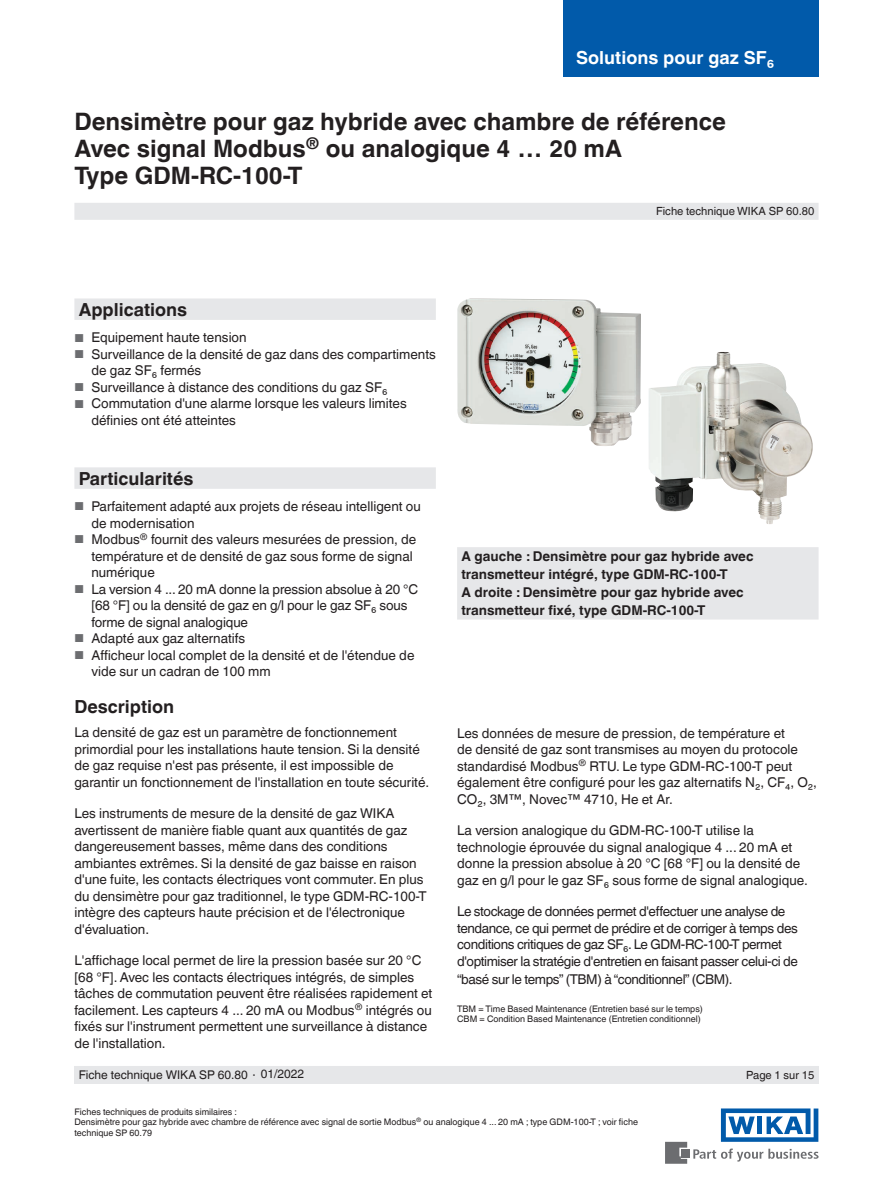
<style>
.page{position:relative;width:893px;height:1188px;background:#fff}
.page>*{position:absolute;margin:0;border:0;box-sizing:border-box;transform-origin:0 0}
.t1{font:700 24px/27px "Helvetica World";color:#231f20}
.t2{font:700 18px "Helvetica World";color:#231f20}
.t3{font:700 18px "Helvetica World";color:#fff}
.t4{font:13.5px/16.5px "Helvetica World";color:#231f20}
.t5{font:13.5px/16.5px "Helvetica World";letter-spacing:-.03em;color:#231f20}
.t6{font:700 13.5px/18px "Helvetica World";color:#231f20}
.t7{font:12px "Helvetica World";color:#231f20}
.t8{font:11.25px "Helvetica World";color:#231f20}
.t9{font:9px/10.5px "Helvetica World";color:#231f20}
.s1{font-size:11.55px;color:#6c6d70}
.s2{font-size:11.25px}
</style>
<div class="page">
<svg style="left:693px;top:1149px;width:126px;height:13px"></svg>
<div style="left:682px;top:1150px;width:8px;height:8px;background:#6c6d70"></div>
<svg style="left:665px;top:1142px;width:22px;height:22px"></svg>
<svg style="left:721px;top:1108px;width:97px;height:34px"></svg>
<div style="left:563px;top:0;width:256px;height:76px;background:#015aaa"></div>
<div style="left:74px;top:203px;width:745px;height:17px;background:#e6e7e9"></div>
<div style="left:74px;top:1066px;width:745px;height:18px;background:#e6e7e9"></div>
<div style="left:457px;top:547px;width:362px;height:73px;background:#e6e7e9"></div>
<img style="left:649px;top:352px;width:164px;height:172px">
<img style="left:457px;top:298px;width:184px;height:148px">
<svg style="left:74px;top:298px;width:362px;height:191px"></svg>
<h2 class="t3" style="left:576px;top:47px;width:200px">Solutions pour gaz SF₆</h2>
<h1 class="t1" style="left:74px;top:108px;width:653px">Densimètre pour gaz hybride avec chambre de référence<br>Avec signal Modbus<sup>®</sup> ou analogique 4 … 20 mA<br>Type GDM-RC-100-T</h1>
<p class="t8" style="left:656px;top:205px;width:160px">Fiche technique WIKA SP 60.80</p>
<h2 class="t2" style="left:79px;top:299px;width:110px">Applications</h2>
<p class="t4" style="left:74px;top:329px;width:174px"><span class="s1">■</span> Equipement haute tension</p>
<p class="t4" style="left:91px;top:346px;width:346px;text-indent:-17px"><span class="s1">■</span> Surveillance de la densité de gaz dans des compartiments de gaz SF₆ fermés</p>
<p class="t4" style="left:74px;top:379px;width:315px"><span class="s1">■</span> Surveillance à distance des conditions du gaz SF₆</p>
<p class="t4" style="left:91px;top:395px;width:317px;text-indent:-17px"><span class="s1">■</span> Commutation d'une alarme lorsque les valeurs limites définies ont été atteintes</p>
<h2 class="t2" style="left:79px;top:468px;width:116px">Particularités</h2>
<p class="t4" style="left:91px;top:498px;width:331px;text-indent:-17px"><span class="s1">■</span> Parfaitement adapté aux projets de réseau intelligent ou de modernisation</p>
<p class="t4" style="left:91px;top:531px;width:326px;text-indent:-17px"><span class="s1">■</span> Modbus<sup>®</sup> fournit des valeurs mesurées de pression, de température et de densité de gaz sous forme de signal numérique</p>
<p class="t4" style="left:91px;top:581px;width:328px;text-indent:-17px"><span class="s1">■</span> La version 4 ... 20 mA donne la pression absolue à 20 °C [68 °F] ou la densité de gaz en g/l pour le gaz SF₆ sous forme de signal analogique</p>
<p class="t4" style="left:74px;top:630px;width:172px"><span class="s1">■</span> Adapté aux gaz alternatifs</p>
<p class="t4" style="left:91px;top:647px;width:325px;text-indent:-17px"><span class="s1">■</span> Afficheur local complet de la densité et de l'étendue de vide sur un cadran de 100 mm</p>
<h2 class="t2" style="left:74px;top:697px;width:101px">Description</h2>
<p class="t4" style="left:74px;top:725px;width:356px">La densité de gaz est un paramètre de fonctionnement primordial pour les installations haute tension. Si la densité de gaz requise n'est pas présente, il est impossible de garantir un fonctionnement de l'installation en toute sécurité.</p>
<p class="t4" style="left:74px;top:806px;width:354px">Les instruments de mesure de la densité de gaz WIKA avertissent de manière fiable quant aux quantités de gaz dangereusement basses, même dans des conditions ambiantes extrêmes. Si la densité de gaz baisse en raison d'une fuite, les contacts électriques vont commuter. En plus du densimètre pour gaz traditionnel, le type GDM-RC-100-T intègre des capteurs haute précision et de l'électronique d'évaluation.</p>
<p class="t4" style="left:74px;top:952px;width:359px">L'affichage local permet de lire la pression basée sur 20 °C [68 °F]. Avec les contacts électriques intégrés, de simples tâches de commutation peuvent être réalisées rapidement et facilement. Les capteurs 4 ... 20 mA ou Modbus<sup>®</sup> intégrés ou fixés sur l'instrument permettent une surveillance à distance de l'installation.</p>
<p class="t6" style="left:461px;top:547px;width:294px">A gauche : Densimètre pour gaz hybride avec transmetteur intégré, type GDM-RC-100-T<br>A droite : Densimètre pour gaz hybride avec transmetteur fixé, type GDM-RC-100-T</p>
<p class="t4" style="left:457px;top:725px;width:361px">Les données de mesure de pression, de température et<br>de densité de gaz sont transmises au moyen du protocole standardisé Modbus<sup>®</sup> RTU. Le type GDM-RC-100-T peut également être configuré pour les gaz alternatifs N₂, CF₄, O₂, CO₂, 3M™, Novec™ 4710, He et Ar.</p>
<p class="t4" style="left:457px;top:822px;width:352px">La version analogique du GDM-RC-100-T utilise la technologie éprouvée du signal analogique 4 ... 20 mA et donne la pression absolue à 20 °C [68 °F] ou la densité de gaz en g/l pour le gaz SF₆ sous forme de signal analogique.</p>
<p class="t5" style="left:457px;top:903px;width:342px">Le stockage de données permet d'effectuer une analyse de tendance, ce qui permet de prédire et de corriger à temps des conditions critiques de gaz SF₆. Le GDM-RC-100-T permet d'optimiser la stratégie d'entretien en faisant passer celui-ci de</p>
<p class="t5" style="left:457px;top:971px;width:277px">“basé sur le temps” (TBM) à “conditionnel” (CBM).</p>
<p class="t9" style="left:457px;top:1004px;width:247px">TBM = Time Based Maintenance (Entretien basé sur le temps)<br>CBM = Condition Based Maintenance (Entretien conditionnel)</p>
<p class="t7" style="left:79px;top:1068px;width:227px">Fiche technique WIKA SP 60.80 <span class="s2">∙</span> 01/2022</p>
<p class="t8" style="left:746px;top:1068px;width:69px">Page 1 sur 15</p>
<p class="t9" style="left:74px;top:1107px;width:565px">Fiches techniques de produits similaires :<br>Densimètre pour gaz hybride avec chambre de référence avec signal de sortie Modbus<sup>®</sup> ou analogique 4 ... 20 mA ; type GDM-100-T ; voir fiche technique SP 60.79</p>
</div>
